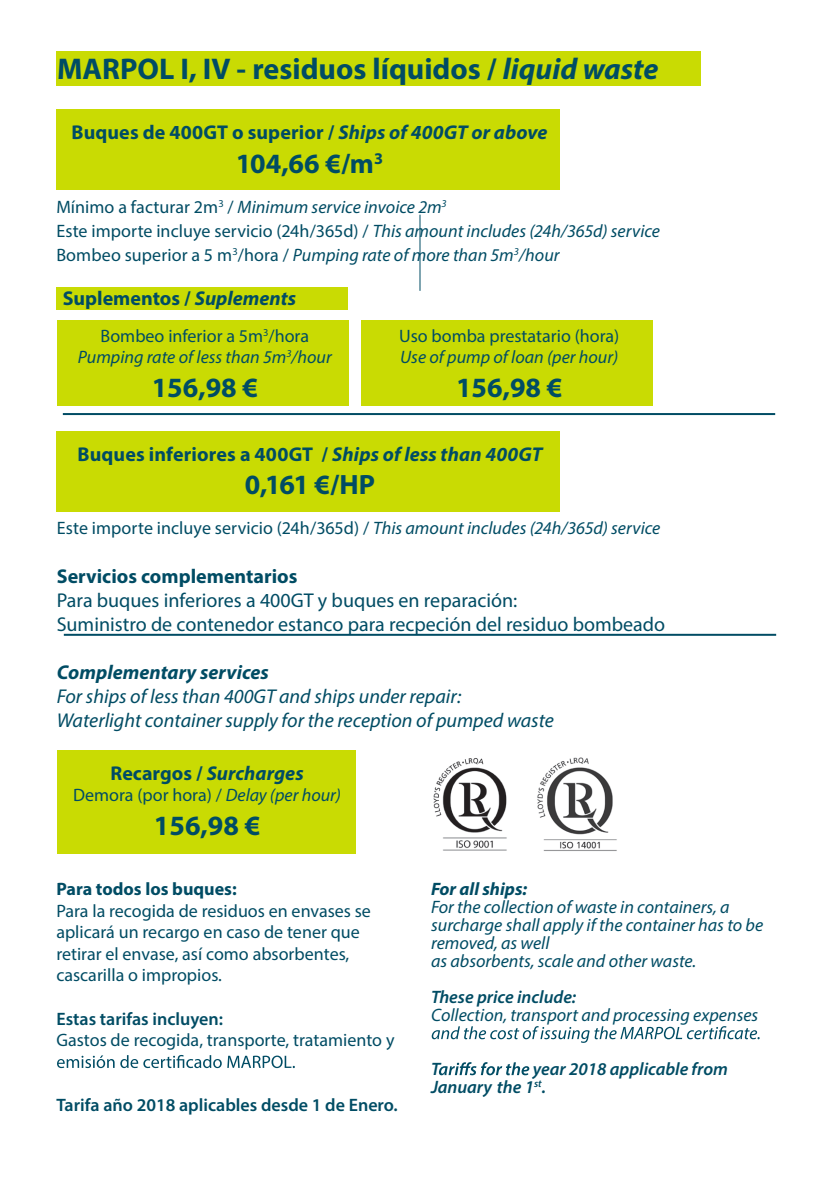
<style>
.page{position:relative;width:840px;height:1191px;background:#fff}
.page>*{position:absolute;margin:0;border:0;box-sizing:border-box;transform-origin:0 0}
.t1{font:700 30px "Myriad Pro";color:#004c64}
.t2{font:700 28px "Myriad Pro";color:#004c64}
.t3{font:700 20px "Myriad Pro";color:#004c64}
.t4{font:20px/24px "Myriad Pro";color:#004c64}
.t5{font:italic 20px/24px "Myriad Pro";color:#004c64}
.t6{font:italic 700 20px "Myriad Pro";color:#004c64}
.t7{font:italic 18px/18px "Myriad Pro";color:#004c64}
.t8{font:18px/21.6px "Myriad Pro";color:#004c64}
.t9{font:600 18px "Myriad Pro";color:#004c64}
.t10{font:italic 600 18px/18px "Myriad Pro";color:#004c64}
.t11{font:700 18px "Myriad Pro";color:#004c64}
.t12{font:italic 700 18px "Myriad Pro";color:#004c64}
.s1{font-style:italic}
.s2{font-style:normal}
</style>
<div class="page">
<hr style="left:64px;top:634px;width:711px;height:2px;background:#004c64">
<hr style="left:419px;top:215px;width:1px;height:76px;background:#004c64">
<div style="left:56px;top:110px;width:503px;height:80px;background:#c9db03"></div>
<div style="left:56px;top:51px;width:644px;height:34px;background:#c9db03"></div>
<div style="left:57px;top:431px;width:502px;height:80px;background:#c9db03"></div>
<div style="left:57px;top:750px;width:298px;height:104px;background:#c9db03"></div>
<div style="left:57px;top:287px;width:291px;height:23px;background:#c9db03"></div>
<div style="left:57px;top:320px;width:291px;height:85px;background:#c9db03"></div>
<div style="left:361px;top:320px;width:291px;height:85px;background:#c9db03"></div>
<hr style="left:63px;top:413px;width:711px;height:2px;background:#004c64">
<svg style="left:57px;top:1055px;width:238px;height:13px"></svg>
<svg style="left:431px;top:1026px;width:328px;height:16px"></svg>
<svg style="left:438px;top:1062px;width:91px;height:13px"></svg>
<img style="left:537px;top:757px;width:80px;height:94px">
<img style="left:433px;top:758px;width:74px;height:93px">
<h1 class="t1" style="left:57px;top:49px;width:602px">MARPOL I, IV - residuos líquidos / <span class="s1">liquid waste</span></h1>
<p class="t3" style="left:71px;top:120px;width:477px">Buques de 400GT o superior / <span class="s1">Ships of 400GT or above</span></p>
<h2 class="t2" style="left:236px;top:145px;width:149px">104,66 €/m<sup>3</sup></h2>
<p class="t7" style="left:56px;top:194px;width:605px;line-height:24px"><span class="s2">Mínimo a facturar 2m</span><sup>3</sup> <span class="s2">/</span> Minimum service invoice 2m<sup>3<br></sup><span class="s2">Este importe incluye servicio (24h/365d) /</span> This amount includes (24h/365d) service<br><span class="s2">Bombeo superior a 5 m</span><sup>3</sup><span class="s2">/hora /</span> Pumping rate of more than 5m<sup>3</sup>/hour</p>
<p class="t3" style="left:63px;top:285px;width:235px">Suplementos / <span class="s1">Suplements</span></p>
<p class="t7" style="left:78px;top:325px;width:255px;line-height:21.6px;text-align:center"><span class="s2">Bombeo inferior a 5m</span><sup>3</sup><span class="s2">/hora<br></span>Pumping rate of less than 5m<sup>3</sup>/hour</p>
<h2 class="t2" style="left:152px;top:369px;width:108px">156,98 €</h2>
<p class="t8" style="left:399px;top:325px;width:222px">Uso bomba prestatario (hora)</p>
<p class="t7" style="left:400px;top:348px;width:219px">Use of pump of loan (per hour)</p>
<h2 class="t2" style="left:456px;top:369px;width:108px">156,98 €</h2>
<p class="t3" style="left:77px;top:441px;width:466px">Buques inferiores a 400GT / <span class="s1">Ships of less than 400GT</span></p>
<h2 class="t2" style="left:245px;top:467px;width:131px">0,161 €/HP</h2>
<p class="t8" style="left:57px;top:517px;width:605px">Este importe incluye servicio (24h/365d) / <span class="s1">This amount includes (24h/365d) service</span></p>
<p class="t3" style="left:57px;top:563px;width:242px">Servicios complementarios</p>
<p class="t4" style="left:57px;top:587px;width:609px">Para buques inferiores a 400GT y buques en reparación:<br>Suministro de contenedor estanco para recpeción del residuo bombeado</p>
<p class="t6" style="left:57px;top:659px;width:213px">Complementary services</p>
<p class="t5" style="left:57px;top:683px;width:498px">For ships of less than 400GT and ships under repair:<br>Waterlight container supply for the reception of pumped waste</p>
<p class="t6" style="left:110px;top:760px;width:194px"><span class="s2">Recargos /</span> Surcharges</p>
<p class="t8" style="left:73px;top:784px;width:269px">Demora (por hora) / <span class="s1">Delay (per hour)</span></p>
<h2 class="t2" style="left:154px;top:807px;width:108px">156,98 €</h2>
<p class="t11" style="left:56px;top:877px;width:182px">Para todos los buques:</p>
<p class="t8" style="left:56px;top:899px;width:316px">Para la recogida de residuos en envases se aplicará un recargo en caso de tener que retirar el envase, así como absorbentes, cascarilla o impropios.</p>
<p class="t9" style="left:56px;top:1007px;width:168px">Estas tarifas incluyen:</p>
<p class="t8" style="left:56px;top:1029px;width:339px">Gastos de recogida, transporte, tratamiento y</p>
<p class="t9" style="left:56px;top:1093px;width:343px">Tarifa año 2018 aplicables desde 1 de Enero.</p>
<p class="t12" style="left:431px;top:877px;width:97px">For all ships:</p>
<p class="t7" style="left:431px;top:897px;width:333px">For the collection of waste in containers, a surcharge shall apply if the container has to be removed, as well<br>as absorbents, scale and other waste.</p>
<p class="t10" style="left:431px;top:987px;width:146px">These price include:</p>
<p class="t7" style="left:431px;top:1005px;width:328px">Collection, transport and processing expenses</p>
<p class="t10" style="left:431px;top:1059px;width:11px">T</p>
<p class="t10" style="left:431px;top:1059px;width:298px;text-indent:102px">year 2018 applicable from<br>January the 1<sup>st</sup>.</p>
</div>
